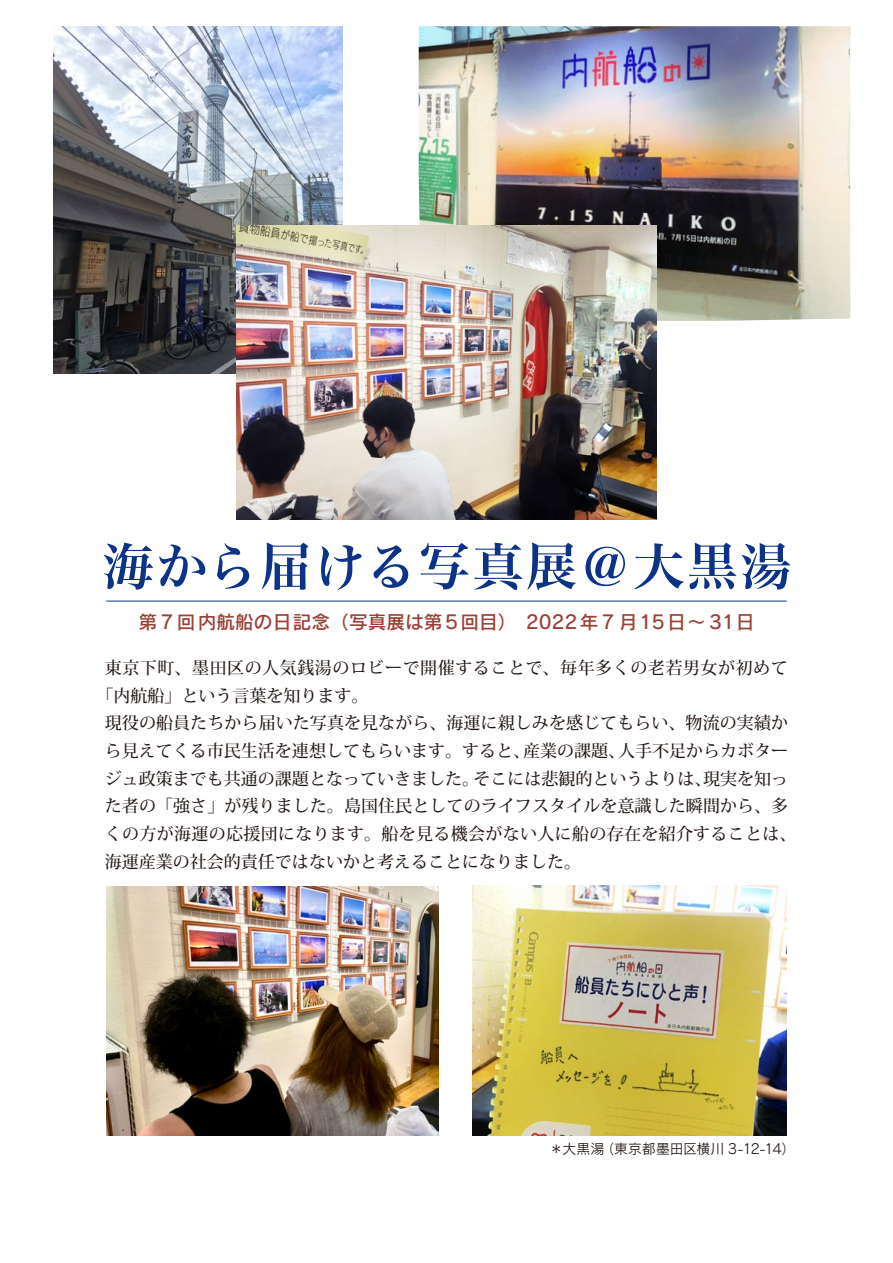
<style>
.page{position:relative;width:893px;height:1263px;background:#fff}
.page>*{position:absolute;margin:0;border:0;box-sizing:border-box;transform-origin:0 0}
.t1{font:51px "Hira Min Pro W6";letter-spacing:.05em;color:#0c3388}
.t2{font:18.75px "Rodin Pro DB";color:#9c4137}
.t3{font:500 16.95px/27.6px "Koz Min Pr 6 N";letter-spacing:.005em;color:#221815}
.t4{font:500 16.95px "Koz Min Pr 6 N";letter-spacing:.03em;color:#221815}
.t5{font:13.8px "Rodin Pro M";letter-spacing:-.01em;color:#221815}
</style>
<div class="page">
<img style="left:53px;top:26px;width:290px;height:347px">
<img style="left:419px;top:26px;width:431px;height:295px">
<img style="left:106px;top:886px;width:332px;height:249px">
<img style="left:473px;top:885px;width:314px;height:250px">
<img style="left:236px;top:225px;width:421px;height:294px">
<hr style="left:106px;top:601px;width:681px;height:1px;background:#0c3388">
<h1 class="t1" style="left:103px;top:521px;width:690px">海から届ける写真展＠大黒湯</h1>
<p class="t2" style="left:139px;top:609px;width:617px">第 7 回内航船の日記念（写真展は第5回目）　2022年7 月15日〜 31日</p>
<p class="t4" style="left:105px;top:658px;width:684px">東京下町、墨田区の人気銭湯のロビーで開催することで、毎年多くの老若男女が初めて</p>
<p class="t3" style="left:96px;top:682px;width:274px">「内航船」という言葉を知ります。</p>
<p class="t3" style="left:105px;top:710px;width:685px">現役の船員たちから届いた写真を見ながら、海運に親しみを感じてもらい、物流の実績か</p>
<p class="t3" style="left:618px;top:737px;width:172px">人手不足からカボター</p>
<p class="t3" style="left:105px;top:737px;width:427px">ら見えてくる市民生活を連想してもらいます。すると、</p>
<p class="t3" style="left:523px;top:737px;width:104px">産業の課題、</p>
<p class="t3" style="left:105px;top:765px;width:693px">ジュ政策までも共通の課題となっていきました。<br>た者の「強さ」が残りました。島国住民としてのライフスタイルを意識した瞬間から、多くの方が海運の応援団になります。船を見る機会がない人に船の存在を紹介することは、海運産業の社会的責任ではないかと考えることになりました。</p>
<p class="t3" style="left:703px;top:765px;width:87px">現実を知っ</p>
<p class="t3" style="left:473px;top:765px;width:240px">そこには悲観的というよりは、</p>
<p class="t5" style="left:600px;top:1140px;width:197px">（東京都墨田区横川 3-12-14(</p>
<p class="t5" style="left:550px;top:1140px;width:56px">＊大黒湯</p>
</div>
